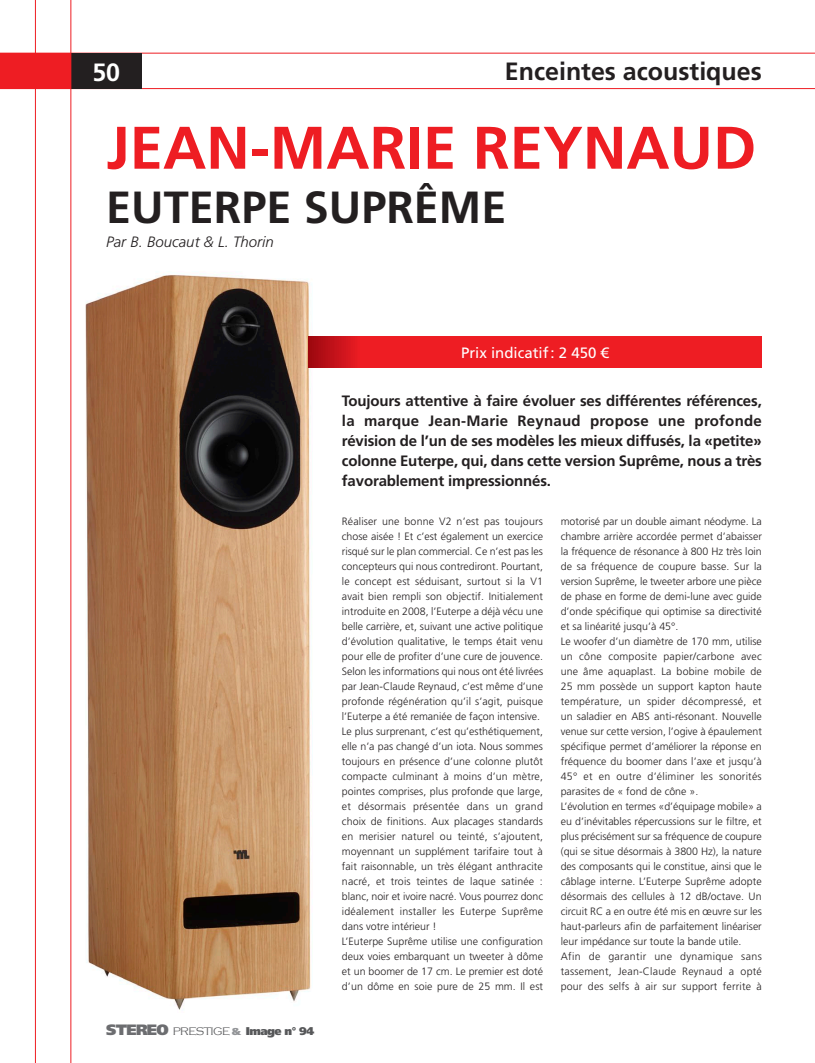
<style>
.page{position:relative;width:815px;height:1063px;background:#fff}
.page>*{position:absolute;margin:0;border:0;box-sizing:border-box;transform-origin:0 0}
.T1_Produit{font:700 60px "Frutiger LT Std";color:#ee1d23}
.T1_Produit-2{font:700 45px "Frutiger LT Std";color:#231f20}
.Rappel_Rubrique{font:700 25px "Frutiger LT Std";color:#231f20}
.t1{font:700 25px "Frutiger LT Std";color:#fff}
.CHAPO{font:700 15px/20px "Frutiger LT Std";letter-spacing:-.01em;color:#231f20;text-align:justify}
.SIGNATURE{font:italic 300 15px "Frutiger LT Std";color:#231f20}
.PRIX{font:15px "Frutiger LT Std";color:#fff}
.t2{font:900 11.25px "Frutiger LT Std";letter-spacing:-.05em;color:#57585a}
.TXT_COURANT{font:300 10.62px/15px "Frutiger LT Std";color:#231f20;text-align:justify}
.s1{font-size:15px;color:#6c6d70}
.s2{font-family:"Copperplate Gothic";font-weight:300}
.s3{font-size:10px;color:#939598}
</style>
<div class="page">
<hr style="left:0;top:53px;width:815px;height:1px;background:#ee1d23">
<hr style="left:0;top:88px;width:815px;height:1px;background:#ee1d23">
<div style="left:0;top:53px;width:142px;height:36px;background:#ee1d23"></div>
<div style="left:71px;top:53px;width:71px;height:36px;background:#231f20"></div>
<hr style="left:35px;top:0;width:1px;height:1063px;background:#ee1d23">
<hr style="left:71px;top:0;width:1px;height:1063px;background:#ee1d23">
<img style="left:85px;top:274px;width:228px;height:736px">
<svg style="left:308px;top:337px;width:454px;height:31px;background:#e91b21"></svg>
<p class="t1" style="left:92px;top:57px;width:29px">50</p>
<p class="Rappel_Rubrique" style="left:505px;top:57px;width:258px">Enceintes acoustiques</p>
<p class="T1_Produit" style="left:106px;top:113px;width:651px">JEAN-MARIE REYNAUD</p>
<p class="T1_Produit-2" style="left:106px;top:181px;width:402px">EUTERPE SUPRÊME</p>
<p class="SIGNATURE" style="left:106px;top:233px;width:169px">Par B. Boucaut &amp; L. Thorin</p>
<p class="PRIX" style="left:461px;top:344px;width:149px">Prix indicatif: 2 450 €</p>
<p class="CHAPO" style="left:342px;top:391px;width:421px">Toujours attentive à faire évoluer ses différentes références, la marque Jean-Marie Reynaud propose une profonde révision de l’un de ses modèles les mieux diffusés, la «petite» colonne Euterpe, qui, dans cette version Suprême, nous a très favorablement impressionnés.</p>
<p class="t2" style="left:106px;top:1024px;width:210px"><span class="s1">STEREO</span> <span class="s2">PRESTIGE</span> <span class="s3">&amp;</span> Image n° 94</p>
<p class="TXT_COURANT" style="left:342px;top:514px;width:203px">Réaliser une bonne V2 n’est pas toujours chose aisée ! Et c’est également un exercice risqué sur le plan commercial. Ce n’est pas les concepteurs qui nous contrediront. Pourtant, le concept est séduisant, surtout si la V1 avait bien rempli son objectif. Initialement introduite en 2008, l’Euterpe a déjà vécu une belle carrière, et, suivant une active politique d’évolution qualitative, le temps était venu pour elle de profiter d’une cure de jouvence.<br>Selon les informations qui nous ont été livrées par Jean-Claude Reynaud, c’est même d’une profonde régénération qu’il s’agit, puisque l’Euterpe a été remaniée de façon intensive.</p>
<p class="TXT_COURANT" style="left:342px;top:724px;width:203px">Le plus surprenant, c’est qu’esthétiquement, elle n’a pas changé d’un iota. Nous sommes toujours en présence d’une colonne plutôt compacte culminant à moins d’un mètre, pointes comprises, plus profonde que large, et désormais présentée dans un grand choix de finitions. Aux placages standards en merisier naturel ou teinté, s’ajoutent, moyennant un supplément tarifaire tout à fait raisonnable, un très élégant anthracite nacré, et trois teintes de laque satinée : blanc, noir et ivoire nacré. Vous pourrez donc idéalement installer les Euterpe Suprême dans votre intérieur !</p>
<p class="TXT_COURANT" style="left:342px;top:934px;width:203px">L’Euterpe Suprême utilise une configuration deux voies embarquant un tweeter à dôme et un boomer de 17 cm. Le premier est doté d’un dôme en soie pure de 25 mm. Il est</p>
<p class="TXT_COURANT" style="left:561px;top:514px;width:203px">motorisé par un double aimant néodyme. La chambre arrière accordée permet d’abaisser la fréquence de résonance à 800 Hz très loin de sa fréquence de coupure basse. Sur la version Suprême, le tweeter arbore une pièce de phase en forme de demi-lune avec guide d’onde spécifique qui optimise sa directivité et sa linéarité jusqu’à 45°.</p>
<p class="TXT_COURANT" style="left:561px;top:634px;width:203px">Le woofer d’un diamètre de 170 mm, utilise un cône composite papier/carbone avec une âme aquaplast. La bobine mobile de 25 mm possède un support kapton haute température, un spider décompressé, et un saladier en ABS anti-résonant. Nouvelle venue sur cette version, l’ogive à épaulement spécifique permet d’améliorer la réponse en fréquence du boomer dans l’axe et jusqu’à 45° et en outre d’éliminer les sonorités parasites de « fond de cône ».</p>
<p class="TXT_COURANT" style="left:561px;top:799px;width:203px">L’évolution en termes «d’équipage mobile» a eu d’inévitables répercussions sur le filtre, et plus précisément sur sa fréquence de coupure (qui se situe désormais à 3800 Hz), la nature des composants qui le constitue, ainsi que le câblage interne. L’Euterpe Suprême adopte désormais des cellules à 12 dB/octave. Un circuit RC a en outre été mis en œuvre sur les haut-parleurs afin de parfaitement linéariser leur impédance sur toute la bande utile.</p>
<p class="TXT_COURANT" style="left:561px;top:949px;width:203px">Afin de garantir une dynamique sans tassement, Jean-Claude Reynaud a opté pour des selfs à air sur support ferrite à</p>
</div>
